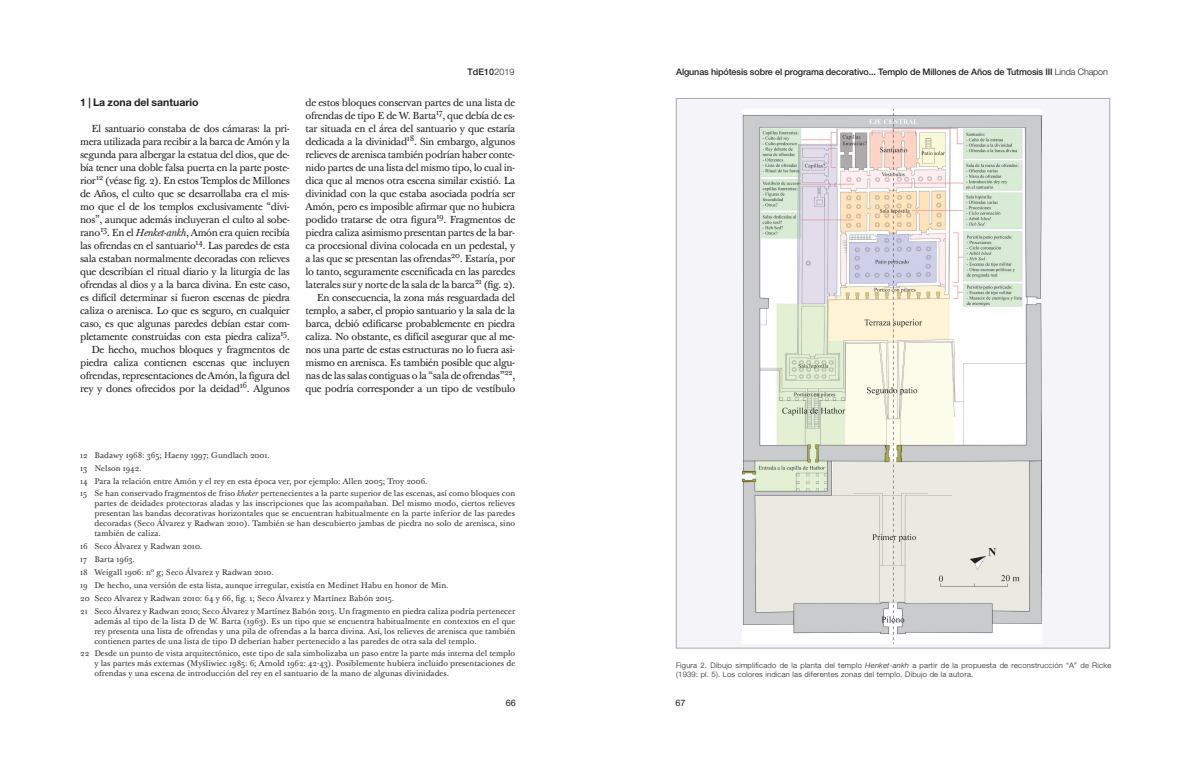
<style>
.page{position:relative;width:1191px;height:766px;background:#fff}
.page>*{position:absolute;margin:0;border:0;box-sizing:border-box;transform-origin:0 0}
.TABULACION{font:700 10.5px "Helvetica Neue LT Std";color:#231f20}
.TABULACION-2{font:10px/13px "Baskerville Ten Pro";letter-spacing:-.035em;color:#231f20;text-align:justify}
.encabeza{font:500 9px "Helvetica Neue LT Std";letter-spacing:-.015em;color:#231f20}
.t1{font:9px "Helvetica";color:#231f20}
.notas{font:8px/10px "Baskerville Ten Pro";color:#312f30;text-align:justify}
.t2{font:300 7.6px/9px "Helvetica Neue LT Std";letter-spacing:.03em;color:#231f20}
.TABULACION-3{font:2px "Baskerville Ten Pro";color:#231f20}
.t3{font:500 2px "Helvetica Neue LT Std";color:#fff}
.s1{font-style:italic}
.s2{font-weight:300}
</style>
<div class="page">
<div style="left:676px;top:98px;width:433px;height:550px;background:#f5f5f9"></div>
<img style="left:742px;top:110px;width:299px;height:533px">
<p class="TABULACION" style="left:80px;top:96px;width:120px">1 | La zona del santuario</p>
<p class="TABULACION-2" style="left:80px;top:123px;width:211px;text-indent:11px">El santuario constaba de dos cámaras: la pri&shy;mera utilizada para recibir a la barca de Amón y la segunda para albergar la estatua del dios, que de&shy;bía tener una doble falsa puerta en la parte poste&shy;rior<sup>12</sup> (véase fig. 2). En estos Templos de Millones de Años, el culto que se desarrollaba era el mis&shy;mo que el de los templos exclusivamente “divi&shy;nos”, aunque además incluyeran el culto al sobe&shy;rano<sup>13</sup>. En el <span class="s1">Henket-ankh</span>, Amón era quien recibía</p>
<p class="TABULACION-3" style="left:100px;top:234px;width:2px">.</p>
<p class="TABULACION-2" style="left:80px;top:240px;width:211px">las ofrendas en el santuario<sup>14</sup>. Las paredes de esta sala estaban normalmente decoradas con relieves que describían el ritual diario y la liturgia de las ofrendas al dios y a la barca divina. En este caso, es difícil determinar si fueron escenas de piedra caliza o arenisca. Lo que es seguro, en cualquier caso, es que algunas paredes debían estar com&shy;pletamente construidas con esta piedra caliza<sup>15</sup>.</p>
<p class="TABULACION-2" style="left:80px;top:344px;width:211px;text-indent:11px">De hecho, muchos bloques y fragmentos de piedra caliza contienen escenas que incluyen ofrendas, representaciones de Amón, la figura del rey y dones ofrecidos por la deidad<sup>16</sup>. Algunos</p>
<p class="encabeza" style="left:467px;top:66px;width:49px">TdE10<span class="s2">2019</span></p>
<p class="t3" style="left:494px;top:73px;width:2px">.</p>
<p class="TABULACION-2" style="left:305px;top:96px;width:211px">de estos bloques conservan partes de una lista de ofrendas de tipo E de W. Barta<sup>17</sup>, que debía de es&shy;tar situada en el área del santuario y que estaría dedicada a la divinidad<sup>18</sup>. Sin embargo, algunos relieves de arenisca también podrían haber conte&shy;nido partes de una lista del mismo tipo, lo cual in&shy;dica que al menos otra escena similar existió. La divinidad con la que estaba asociada podría ser Amón, pero es imposible afirmar que no hubiera podido tratarse de otra figura<sup>19</sup>. Fragmentos de piedra caliza asimismo presentan partes de la bar&shy;ca procesional divina colocada en un pedestal, y a las que se presentan las ofrendas<sup>20</sup>. Estaría, por lo tanto, seguramente escenificada en las paredes laterales sur y norte de la sala de la barca<sup>21</sup> (fig. 2).</p>
<p class="TABULACION-2" style="left:305px;top:291px;width:211px;text-indent:11px">En consecuencia, la zona más resguardada del templo, a saber, el propio santuario y la sala de la barca, debió edificarse probablemente en piedra caliza. No obstante, es difícil asegurar que al me&shy;nos una parte de estas estructuras no lo fuera asi&shy;mismo en arenisca. Es también posible que algu&shy;nas de las salas contiguas o la “sala de ofrendas”<sup>22</sup>, que podría corresponder a un tipo de vestíbulo</p>
<p class="notas" style="left:80px;top:450px;width:191px">12 Badawy 1968: 365; Haeny 1997; Gundlach 2001.</p>
<p class="notas" style="left:80px;top:463px;width:63px">13 Nelson 1942.</p>
<p class="notas" style="left:80px;top:476px;width:349px">14 Para la relación entre Amón y el rey en esta época ver, por ejemplo: Allen 2005; Troy 2006.</p>
<p class="notas" style="left:94px;top:489px;width:422px;text-indent:-14px">15 Se han conservado fragmentos de friso <span class="s1">kheker</span> pertenecientes a la parte superior de las escenas, así como bloques con partes de deidades protectoras aladas y las inscripciones que las acompañaban. Del mismo modo, ciertos relieves presentan las bandas decorativas horizontales que se encuentran habitualmente en la parte inferior de las paredes decoradas (Seco Álvarez y Radwan 2010). También se han descubierto jambas de piedra no solo de arenisca, sino también de caliza.</p>
<p class="notas" style="left:80px;top:541px;width:124px">16 Seco Álvarez y Radwan 2010.</p>
<p class="notas" style="left:80px;top:554px;width:56px">17 Barta 1963.</p>
<p class="notas" style="left:80px;top:567px;width:195px">18 Weigall 1906: nº g; Seco Álvarez y Radwan 2010.</p>
<p class="notas" style="left:80px;top:580px;width:370px">19 De hecho, una versión de esta lista, aunque irregular, existía en Medinet Habu en honor de Min.</p>
<p class="notas" style="left:80px;top:593px;width:315px">20 Seco Alvarez y Radwan 2010: 64 y 66, fig. 1; Seco Álvarez y Martínez Babón 2015.</p>
<p class="notas" style="left:94px;top:606px;width:422px;text-indent:-14px">21 Seco Álvarez y Radwan 2010; Seco Álvarez y Martínez Babón 2015. Un fragmento en piedra caliza podría pertenecer además al tipo de la lista D de W. Barta (1963). Es un tipo que se encuentra habitualmente en contextos en el que rey presenta una lista de ofrendas y una pila de ofrendas a la barca divina. Así, los relieves de arenisca que también contienen partes de una lista de tipo D deberían haber pertenecido a las paredes de otra sala del templo.</p>
<p class="notas" style="left:94px;top:648px;width:422px;text-indent:-14px">22 Desde un punto de vista arquitectónico, este tipo de sala simbolizaba un paso entre la parte más interna del templo y las partes más externas (Myśliwiec 1985: 6; Arnold 1962: 42-43). Posiblemente hubiera incluido presentaciones de ofrendas y una escena de introducción del rey en el santuario de la mano de algunas divinidades.</p>
<p class="encabeza" style="left:676px;top:66px;width:433px">Algunas hipótesis sobre el programa decorativo... Templo de Millones de Años de Tutmosis III <span class="s2">Linda Chapon</span></p>
<p class="t2" style="left:676px;top:660px;width:436px">Figura 2. Dibujo simplificado de la planta del templo <span class="s1">Henket-ankh</span> a partir de la propuesta de reconstrucción “A” de Ricke (1939: pl. 5). Los colores indican las diferentes zonas del templo. Dibujo de la autora.</p>
<p class="t1" style="left:506px;top:695px;width:12px">66</p>
<p class="t1" style="left:675px;top:695px;width:12px">67</p>
</div>
